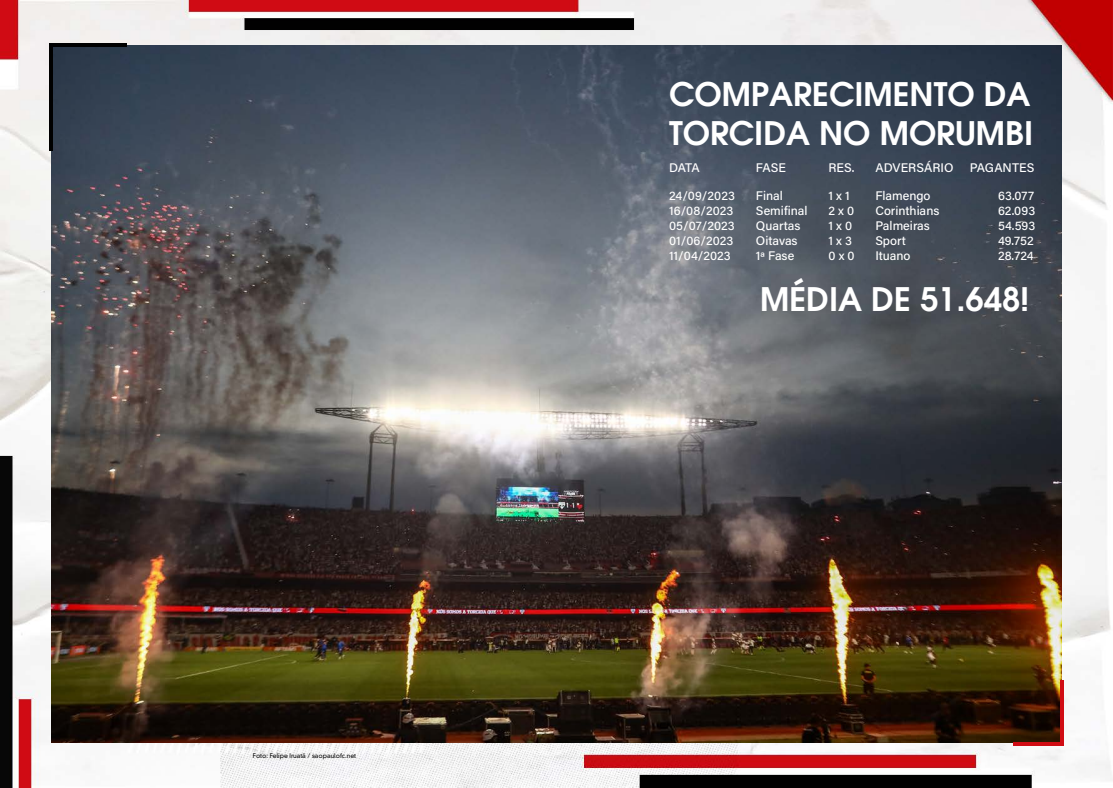
<style>
.page{position:relative;width:1113px;height:788px;background:#fff}
.page>*{position:absolute;margin:0;border:0;box-sizing:border-box;transform-origin:0 0}
.t1{font:600 32.5px/39px "Avant Garde";color:#fff}
.t2{font:500 12.5px "Acumin Pro";color:#fff}
.t3{font:300 6.25px "DIN Neuzeit Grotesk Std";color:#000}
</style>
<div class="page">
<img style="left:0;top:0;width:1112px;height:788px">
<img style="left:51px;top:45px;width:1010px;height:697px">
<hr style="left:49px;top:43px;width:4px;height:108px;background:#000">
<hr style="left:49px;top:43px;width:78px;height:4px;background:#000">
<svg style="left:1012px;top:741px;width:47px;height:4px"></svg>
<svg style="left:1059px;top:679px;width:4px;height:66px"></svg>
<p class="t3" style="left:253px;top:751px;width:105px">Foto: Felipe Iruatã / saopaulofc.net</p>
<h1 class="t1" style="left:669px;top:74px;width:366px">COMPARECIMENTO DA<br>TORCIDA NO MORUMBI</h1>
<p class="t2" style="left:669px;top:159px;width:32px">DATA</p>
<p class="t2" style="left:756px;top:159px;width:31px">FASE</p>
<p class="t2" style="left:828px;top:159px;width:28px">RES.</p>
<p class="t2" style="left:875px;top:159px;width:80px">ADVERSÁRIO</p>
<p class="t2" style="left:969px;top:159px;width:66px">PAGANTES</p>
<p class="t2" style="left:669px;top:187px;width:67px">24/09/2023</p>
<p class="t2" style="left:756px;top:187px;width:28px">Final</p>
<p class="t2" style="left:828px;top:187px;width:23px">1 x 1</p>
<p class="t2" style="left:875px;top:187px;width:57px">Flamengo</p>
<p class="t2" style="left:998px;top:187px;width:37px">63.077</p>
<p class="t2" style="left:669px;top:202px;width:66px">16/08/2023</p>
<p class="t2" style="left:756px;top:202px;width:53px">Semifinal</p>
<p class="t2" style="left:828px;top:202px;width:27px">2 x 0</p>
<p class="t2" style="left:875px;top:202px;width:66px">Corinthians</p>
<p class="t2" style="left:998px;top:202px;width:39px">62.093</p>
<p class="t2" style="left:669px;top:217px;width:67px">05/07/2023</p>
<p class="t2" style="left:756px;top:217px;width:46px">Quartas</p>
<p class="t2" style="left:828px;top:217px;width:25px">1 x 0</p>
<p class="t2" style="left:875px;top:217px;width:56px">Palmeiras</p>
<p class="t2" style="left:998px;top:217px;width:39px">54.593</p>
<p class="t2" style="left:669px;top:232px;width:66px">01/06/2023</p>
<p class="t2" style="left:756px;top:232px;width:43px">Oitavas</p>
<p class="t2" style="left:828px;top:232px;width:25px">1 x 3</p>
<p class="t2" style="left:875px;top:232px;width:32px">Sport</p>
<p class="t2" style="left:998px;top:232px;width:37px">49.752</p>
<p class="t2" style="left:669px;top:247px;width:63px">11/04/2023</p>
<p class="t2" style="left:756px;top:247px;width:40px">1ª Fase</p>
<p class="t2" style="left:828px;top:247px;width:28px">0 x 0</p>
<p class="t2" style="left:875px;top:247px;width:37px">Ituano</p>
<p class="t2" style="left:998px;top:247px;width:37px">28.724</p>
<h1 class="t1" style="left:760px;top:279px;width:271px">MÉDIA DE 51.648!</h1>
</div>
